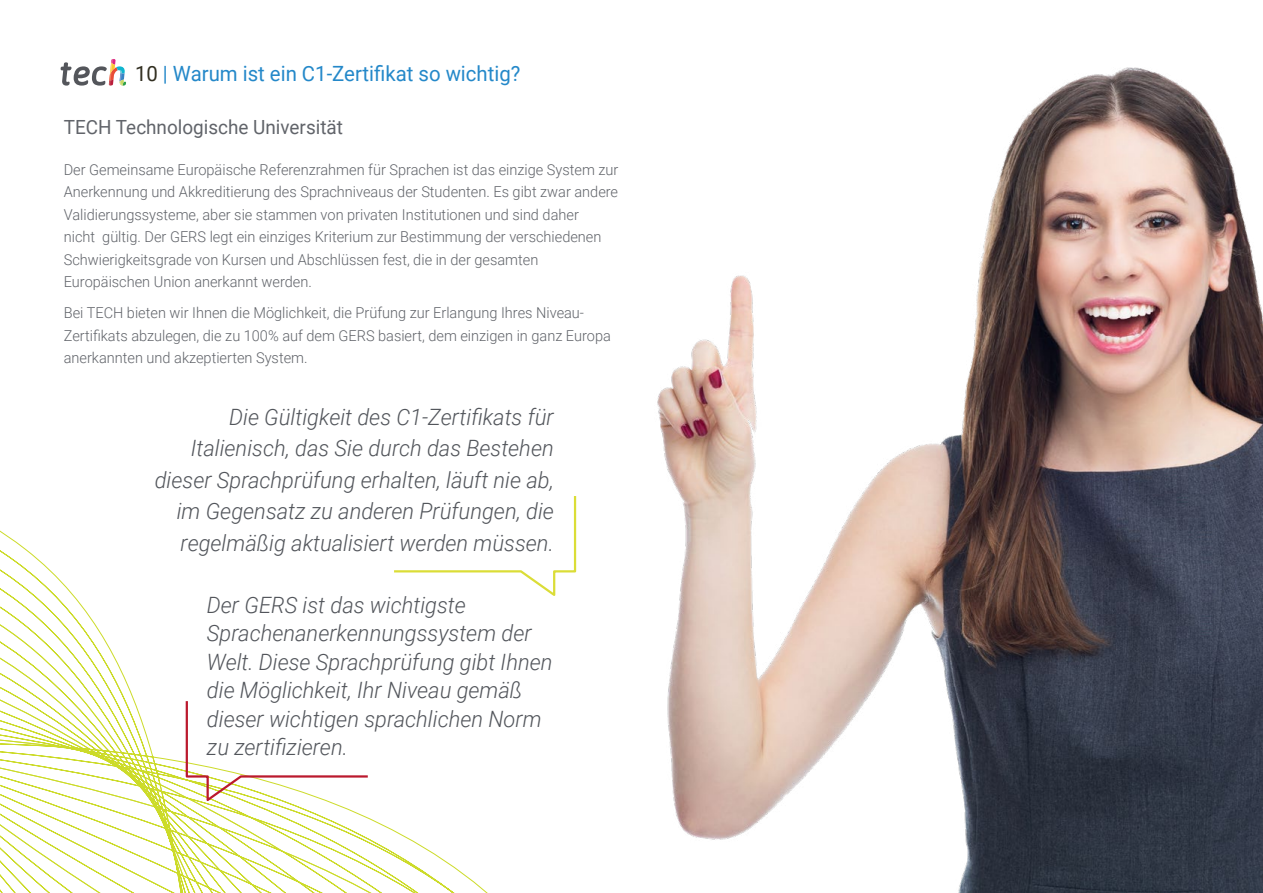
<style>
.page{position:relative;width:1263px;height:893px;background:#fff}
.page>*{position:absolute;margin:0;border:0;box-sizing:border-box;transform-origin:0 0}
.t1{font:italic 300 22.5px/28.5px "Roboto";color:#52555b}
.t2{font:21px "Roboto";color:#2488c9}
.t3{font:19.5px "Roboto";color:#61646a}
.t4{font:300 15px/22.5px "Roboto";color:#61646a}
.s1{color:#312e20}
</style>
<div class="page">
<img style="left:657px;top:67px;width:606px;height:826px">
<svg style="left:0;top:530px;width:488px;height:363px"></svg>
<svg style="left:185px;top:699px;width:185px;height:105px"></svg>
<svg style="left:392px;top:496px;width:185px;height:103px"></svg>
<svg style="left:61px;top:59px;width:65px;height:27px"></svg>
<h2 class="t2" style="left:135px;top:59px;width:387px"><span class="s1">10</span> | Warum ist ein C1-Zertifikat so wichtig?</h2>
<h3 class="t3" style="left:64px;top:113px;width:281px">TECH Technologische Universität</h3>
<p class="t4" style="left:64px;top:158px;width:556px">Der Gemeinsame Europäische Referenzrahmen für Sprachen ist das einzige System zur Anerkennung und Akkreditierung des Sprachniveaus der Studenten. Es gibt zwar andere Validierungssysteme, aber sie stammen von privaten Institutionen und sind daher<br>nicht gültig. Der GERS legt ein einziges Kriterium zur Bestimmung der verschiedenen Schwierigkeitsgrade von Kursen und Abschlüssen fest, die in der gesamten Europäischen Union anerkannt werden.</p>
<p class="t4" style="left:64px;top:301px;width:549px">Bei TECH bieten wir Ihnen die Möglichkeit, die Prüfung zur Erlangung Ihres Niveau-<br>Zertifikats abzulegen, die zu 100% auf dem GERS basiert, dem einzigen in ganz Europa anerkannten und akzeptierten System.</p>
<h1 class="t1" style="left:155px;top:400px;width:401px;line-height:31.5px;text-align:right">Die Gültigkeit des C1-Zertifikats für Italienisch, das Sie durch das Bestehen dieser Sprachprüfung erhalten, läuft nie ab, im Gegensatz zu anderen Prüfungen, die regelmäßig aktualisiert werden müssen.</h1>
<h1 class="t1" style="left:207px;top:590px;width:347px">Der GERS ist das wichtigste<br>Sprachenanerkennungssystem der<br>Welt. Diese Sprachprüfung gibt Ihnen die Möglichkeit, Ihr Niveau gemäß dieser wichtigen sprachlichen Norm zu zertifizieren.</h1>
</div>
